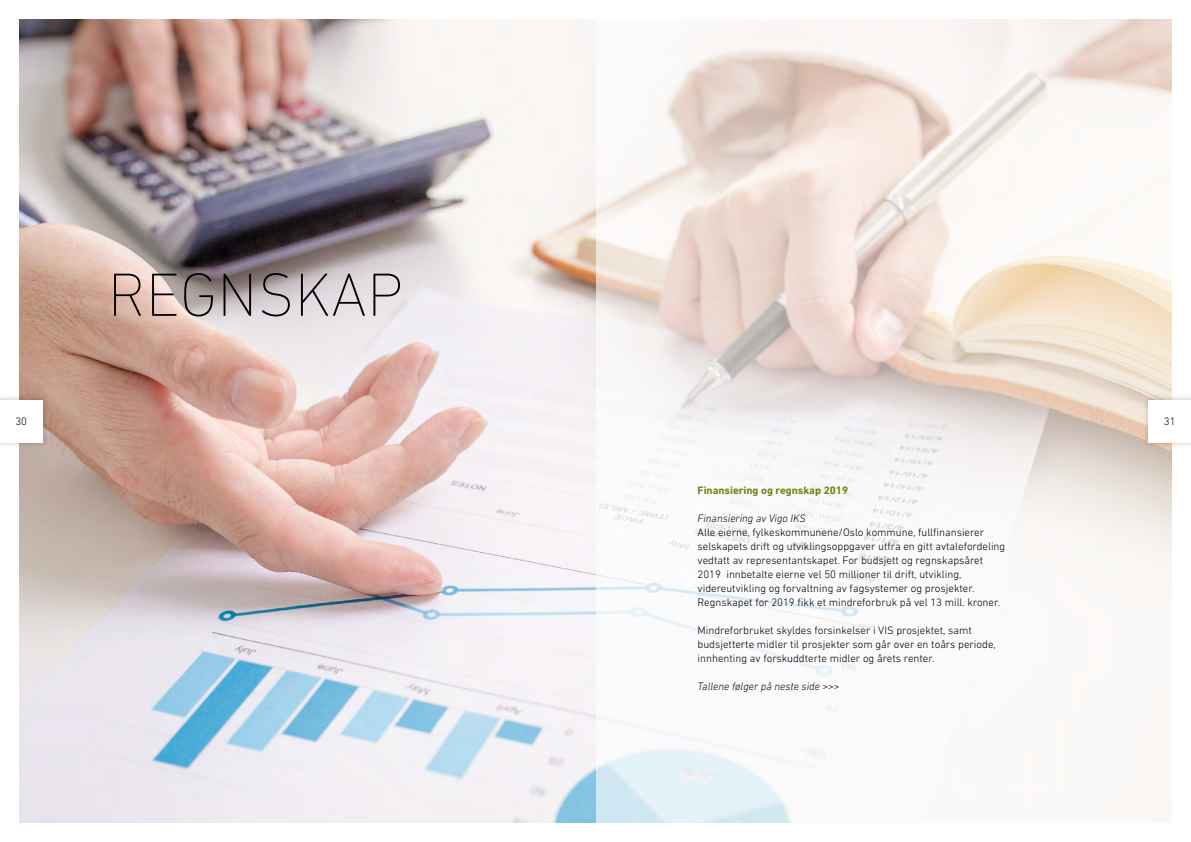
<style>
.page{position:relative;width:1191px;height:842px;background:#fff}
.page>*{position:absolute;margin:0;border:0;box-sizing:border-box;transform-origin:0 0}
.t1{font:200 62px "DIN Next LT Pro";color:#000}
.t2{font:300 11px/14px "DIN Next LT Pro";color:#000}
.t3{font:italic 300 11px "DIN Next LT Pro";color:#000}
.t4{font:700 11px "DIN Next LT Pro";color:#688816}
</style>
<div class="page">
<img style="left:20px;top:20px;width:1151px;height:802px">
<div style="left:0;top:394px;width:49px;height:55px;background:#000;opacity:.25"></div>
<div style="left:0;top:400px;width:43px;height:42px;background:#fff"></div>
<div style="left:1142px;top:394px;width:49px;height:55px;background:#000;opacity:.25"></div>
<div style="left:1148px;top:400px;width:43px;height:42px;background:#fff"></div>
<h1 class="t1" style="left:108px;top:259px;width:297px">REGNSKAP</h1>
<p class="t2" style="left:15px;top:414px;width:13px">30</p>
<p class="t2" style="left:1163px;top:414px;width:13px">31</p>
<p class="t4" style="left:697px;top:484px;width:152px">Finansiering og regnskap 2019</p>
<p class="t3" style="left:697px;top:512px;width:110px">Finansiering av Vigo IKS</p>
<p class="t2" style="left:697px;top:526px;width:309px">Alle eierne, fylkeskommunene/Oslo kommune, fullfinansierer selskapets drift og utviklingsoppgaver utfra en gitt avtalefordeling vedtatt av representantskapet. For budsjett og regnskapsåret 2019 innbetalte eierne vel 50 millioner til drift, utvikling, videreutvikling og forvaltning av fagsystemer og prosjekter.<br>Regnskapet for 2019 fikk et mindreforbruk på vel 13 mill. kroner.</p>
<p class="t2" style="left:697px;top:624px;width:300px">Mindreforbruket skyldes forsinkelser i VIS prosjektet, samt budsjetterte midler til prosjekter som går over en toårs periode, innhenting av forskuddterte midler og årets renter.</p>
<p class="t3" style="left:697px;top:680px;width:143px">Tallene følger på neste side &gt;&gt;&gt;</p>
</div>
